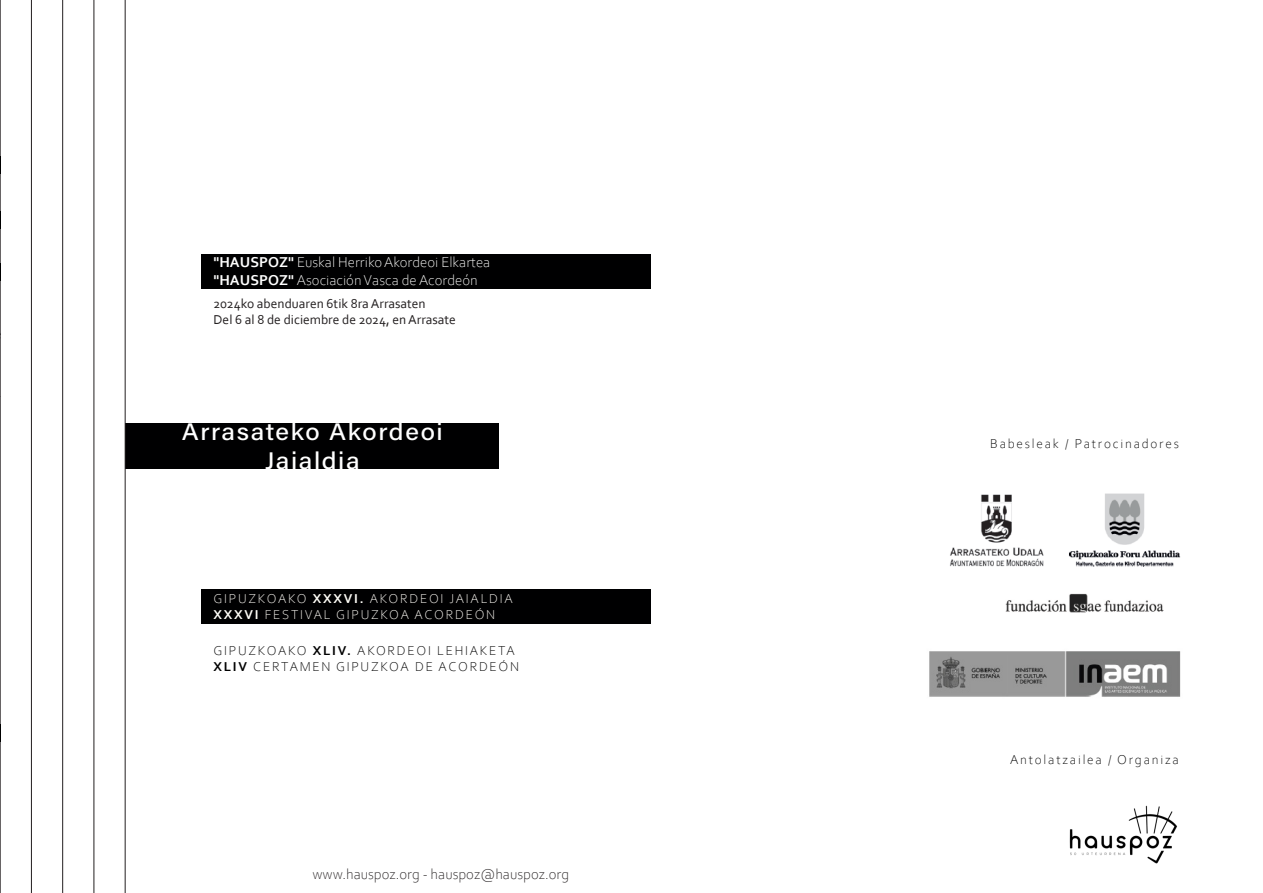
<style>
.page{position:relative;width:1263px;height:893px;background:#fff}
.page>*{position:absolute;margin:0;border:0;box-sizing:border-box;transform-origin:0 0}
.t1{font:24px/28.8px "Acumin Variable Concept";letter-spacing:.06em;color:#fff;text-align:center;scale:1.07 1}
.t2{font:300 15px "Corbel";color:#fff}
.t3{font:300 15px "Corbel";color:#231f20}
.t4{font:300 13.5px "Corbel";letter-spacing:.13em;color:#000001}
.t5{font:13.5px "Corbel";color:#231f20}
.t6{font:300 13.5px "Corbel";letter-spacing:.13em;color:#fffef8}
.s1{font-weight:700}
</style>
<div class="page">
<div style="left:201px;top:254px;width:450px;height:35px;background:#000001"></div>
<div style="left:201px;top:589px;width:450px;height:35px;background:#000001"></div>
<div style="left:126px;top:423px;width:373px;height:46px;background:#000001"></div>
<hr style="left:0;top:0;width:1px;height:893px;background:#231f20">
<hr style="left:31px;top:0;width:1px;height:893px;background:#231f20">
<hr style="left:62px;top:0;width:1px;height:893px;background:#231f20">
<hr style="left:94px;top:0;width:1px;height:893px;background:#231f20">
<hr style="left:125px;top:0;width:1px;height:893px;background:#231f20">
<svg style="left:0;top:156px;width:1px;height:17px"></svg>
<svg style="left:0;top:211px;width:1px;height:17px"></svg>
<svg style="left:0;top:264px;width:1px;height:17px"></svg>
<svg style="left:0;top:725px;width:1px;height:17px"></svg>
<img style="left:1069px;top:493px;width:112px;height:74px">
<img style="left:1005px;top:593px;width:159px;height:20px">
<img style="left:950px;top:494px;width:94px;height:73px">
<img style="left:929px;top:651px;width:252px;height:46px">
<img style="left:1070px;top:805px;width:107px;height:58px">
<p class="t2" style="left:214px;top:253px;width:278px"><span class="s1">"HAUSPOZ"</span> Euskal Herriko Akordeoi Elkartea</p>
<p class="t2" style="left:214px;top:271px;width:266px"><span class="s1">"HAUSPOZ"</span> Asociación Vasca de Acordeón</p>
<p class="t5" style="left:214px;top:295px;width:214px">2024ko abenduaren 6tik 8ra Arrasaten</p>
<p class="t5" style="left:214px;top:311px;width:244px">Del 6 al 8 de diciembre de 2024, en Arrasate</p>
<p class="t1" style="left:182px;top:416px;width:245px">Arrasateko Akordeoi<br>Jaialdia</p>
<p class="t6" style="left:214px;top:590px;width:301px">GIPUZKOAKO <span class="s1">XXXVI.</span> AKORDEOI JAIALDIA</p>
<p class="t6" style="left:214px;top:606px;width:283px"><span class="s1">XXXVI</span> FESTIVAL GIPUZKOA ACORDEÓN</p>
<p class="t4" style="left:214px;top:641px;width:303px">GIPUZKOAKO <span class="s1">XLIV.</span> AKORDEOI LEHIAKETA</p>
<p class="t4" style="left:214px;top:658px;width:307px"><span class="s1">XLIV</span> CERTAMEN GIPUZKOA DE ACORDEÓN</p>
<p class="t3" style="left:312px;top:864px;width:258px">www.hauspoz.org - hauspoz@hauspoz.org</p>
<p class="t4" style="left:990px;top:435px;width:190px">Babesleak / Patrocinadores</p>
<p class="t4" style="left:1010px;top:751px;width:170px">Antolatzailea / Organiza</p>
</div>
